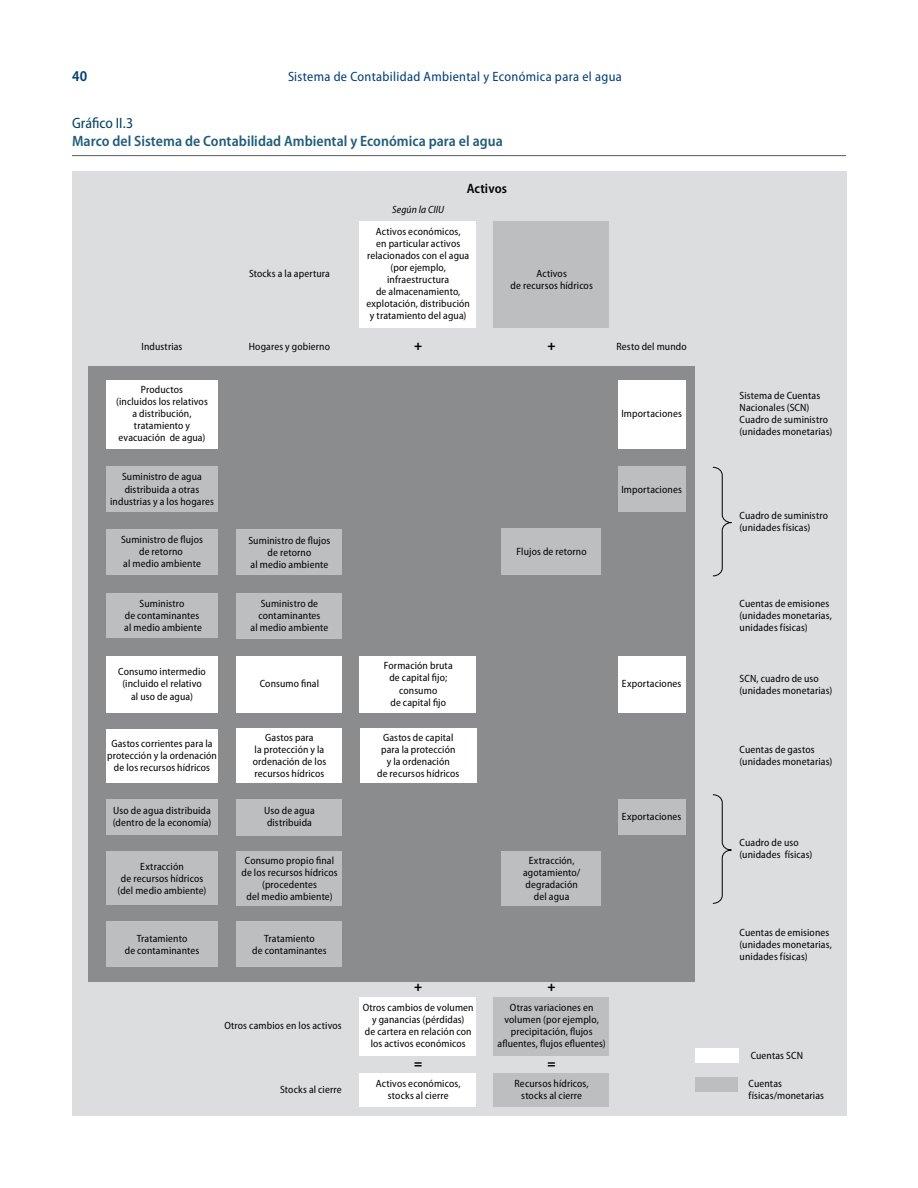
<style>
.page{position:relative;width:918px;height:1188px;background:#fff}
.page>*{position:absolute;margin:0;border:0;box-sizing:border-box;transform-origin:0 0}
.t1{font:600 semi-condensed 15px "Myriad Pro";color:#205c7a}
.t2{font:semi-condensed 15px "Myriad Pro";color:#00405d}
.t3{font:600 semi-condensed 15px "Myriad Pro";color:#003c76}
.t4{font:semi-condensed 13.5px "Myriad Pro";letter-spacing:.025em;color:#003c76}
.t5{font:600 semi-condensed 13.5px "Myriad Pro";letter-spacing:.005em;color:#010101}
.t6{font:900 semi-condensed 13.5px "Myriad Pro";color:#010101}
.t7{font:italic 900 semi-condensed 13.5px "Myriad Pro";color:#010101}
.t8{font:semi-condensed 10.5px/12px "Myriad Pro";letter-spacing:.015em;color:#010101;text-align:center}
.t9{font:italic semi-condensed 10.5px "Myriad Pro";letter-spacing:.01em;color:#010101}
</style>
<div class="page">
<hr style="left:72px;top:155px;width:774px;height:1px;background:#58595b">
<div style="left:72px;top:171px;width:774px;height:945px;background:#dcddde"></div>
<div style="left:89px;top:366px;width:606px;height:615px;background:#8a8c8e"></div>
<div style="left:360px;top:997px;width:116px;height:58px;background:#fff"></div>
<div style="left:494px;top:997px;width:115px;height:58px;background:#bcbec0"></div>
<div style="left:360px;top:1074px;width:116px;height:33px;background:#fff"></div>
<div style="left:494px;top:1074px;width:115px;height:33px;background:#bcbec0"></div>
<div style="left:360px;top:221px;width:116px;height:106px;background:#fff"></div>
<div style="left:494px;top:221px;width:115px;height:106px;background:#bcbec0"></div>
<svg style="left:713px;top:467px;width:19px;height:109px"></svg>
<svg style="left:713px;top:794px;width:19px;height:110px"></svg>
<div style="left:106px;top:380px;width:112px;height:68px;background:#fff"></div>
<div style="left:236px;top:530px;width:106px;height:45px;background:#bcbec0"></div>
<div style="left:106px;top:467px;width:112px;height:45px;background:#bcbec0"></div>
<div style="left:106px;top:530px;width:112px;height:45px;background:#bcbec0"></div>
<div style="left:106px;top:593px;width:112px;height:45px;background:#bcbec0"></div>
<div style="left:106px;top:656px;width:112px;height:57px;background:#fff"></div>
<div style="left:106px;top:729px;width:112px;height:54px;background:#fff"></div>
<div style="left:106px;top:799px;width:112px;height:36px;background:#bcbec0"></div>
<div style="left:106px;top:922px;width:112px;height:45px;background:#bcbec0"></div>
<div style="left:106px;top:852px;width:112px;height:53px;background:#bcbec0"></div>
<div style="left:236px;top:593px;width:106px;height:45px;background:#bcbec0"></div>
<div style="left:236px;top:656px;width:106px;height:57px;background:#fff"></div>
<div style="left:237px;top:729px;width:105px;height:54px;background:#fff"></div>
<div style="left:237px;top:799px;width:105px;height:36px;background:#bcbec0"></div>
<div style="left:236px;top:851px;width:106px;height:55px;background:#bcbec0"></div>
<div style="left:237px;top:922px;width:105px;height:45px;background:#bcbec0"></div>
<div style="left:502px;top:851px;width:99px;height:55px;background:#bcbec0"></div>
<div style="left:360px;top:729px;width:116px;height:54px;background:#fff"></div>
<div style="left:360px;top:656px;width:116px;height:57px;background:#fff"></div>
<div style="left:502px;top:529px;width:99px;height:46px;background:#bcbec0"></div>
<div style="left:618px;top:380px;width:68px;height:68px;background:#fff"></div>
<div style="left:618px;top:467px;width:68px;height:45px;background:#bcbec0"></div>
<div style="left:618px;top:656px;width:68px;height:57px;background:#fff"></div>
<div style="left:618px;top:799px;width:68px;height:36px;background:#bcbec0"></div>
<div style="left:695px;top:1049px;width:43px;height:14px;background:#fff"></div>
<div style="left:695px;top:1077px;width:43px;height:14px;background:#bcbec0"></div>
<h1 class="t3" style="left:72px;top:68px;width:17px">40</h1>
<p class="t4" style="left:288px;top:69px;width:335px">Sistema de Contabilidad Ambiental y Económica para el agua</p>
<h1 class="t2" style="left:72px;top:115px;width:63px">Gráfico II.3</h1>
<h1 class="t1" style="left:72px;top:133px;width:432px">Marco del Sistema de Contabilidad Ambiental y Económica para el agua</h1>
<p class="t5" style="left:467px;top:181px;width:42px">Activos</p>
<p class="t8" style="left:367px;top:225px;width:105px">Activos económicos,<br>en particular activos relacionados con el agua (por ejemplo, infraestructura<br>de almacenamiento, explotación, distribución y tratamiento del agua)</p>
<p class="t9" style="left:392px;top:204px;width:54px">Según la CIIU</p>
<p class="t8" style="left:249px;top:268px;width:82px">Stocks a la apertura</p>
<p class="t8" style="left:511px;top:268px;width:84px">Activos<br>de recursos hídricos</p>
<p class="t8" style="left:142px;top:341px;width:42px">Industrias</p>
<p class="t8" style="left:249px;top:341px;width:83px">Hogares y gobierno</p>
<p class="t8" style="left:116px;top:384px;width:93px">Productos<br>(incluidos los relativos a distribución, tratamiento y evacuación de agua)</p>
<p class="t8" style="left:110px;top:471px;width:105px">Suministro de agua distribuida a otras industrias y a los hogares</p>
<p class="t8" style="left:121px;top:534px;width:83px">Suministro de flujos de retorno<br>al medio ambiente</p>
<p class="t8" style="left:248px;top:534px;width:83px">Suministro de flujos de retorno<br>al medio ambiente</p>
<p class="t8" style="left:124px;top:597px;width:79px">Suministro<br>de contaminantes al medio ambiente</p>
<p class="t8" style="left:251px;top:597px;width:79px">Suministro de contaminantes<br>al medio ambiente</p>
<p class="t8" style="left:118px;top:666px;width:89px">Consumo intermedio (incluido el relativo al uso de agua)</p>
<p class="t8" style="left:260px;top:678px;width:61px">Consumo final</p>
<p class="t7" style="left:414px;top:338px;width:10px">+</p>
<p class="t6" style="left:548px;top:338px;width:10px">+</p>
<p class="t8" style="left:384px;top:660px;width:71px">Formación bruta de capital fijo; consumo<br>de capital fijo</p>
<p class="t8" style="left:517px;top:546px;width:72px">Flujos de retorno</p>
<p class="t8" style="left:617px;top:341px;width:72px">Resto del mundo</p>
<p class="t8" style="left:621px;top:408px;width:62px">Importaciones</p>
<p class="t8" style="left:621px;top:483px;width:62px">Importaciones</p>
<p class="t8" style="left:622px;top:678px;width:61px">Exportaciones</p>
<p class="t8" style="left:107px;top:738px;width:111px">Gastos corrientes para la protección y la ordenación de los recursos hídricos</p>
<p class="t8" style="left:253px;top:732px;width:75px">Gastos para<br>la protección y la ordenación de los recursos hídricos</p>
<p class="t8" style="left:377px;top:732px;width:84px">Gastos de capital para la protección<br>y la ordenación<br>de recursos hídricos</p>
<p class="t8" style="left:113px;top:805px;width:100px;text-align:left">Uso de agua distribuida (dentro de la economía)</p>
<p class="t8" style="left:264px;top:805px;width:52px;text-align:left">Uso de agua distribuida</p>
<p class="t8" style="left:622px;top:811px;width:61px">Exportaciones</p>
<p class="t8" style="left:118px;top:860px;width:90px">Extracción<br>de recursos hídricos (del medio ambiente)</p>
<p class="t8" style="left:241px;top:854px;width:98px">Consumo propio final de los recursos hídricos (procedentes<br>del medio ambiente)</p>
<p class="t8" style="left:523px;top:854px;width:59px">Extracción, agotamiento/ degradación del agua</p>
<p class="t8" style="left:125px;top:932px;width:76px">Tratamiento<br>de contaminantes</p>
<p class="t8" style="left:252px;top:932px;width:76px">Tratamiento<br>de contaminantes</p>
<p class="t8" style="left:224px;top:1020px;width:119px">Otros cambios en los activos</p>
<p class="t8" style="left:280px;top:1084px;width:63px">Stocks al cierre</p>
<p class="t6" style="left:414px;top:979px;width:10px">+</p>
<p class="t6" style="left:548px;top:979px;width:10px">+</p>
<p class="t8" style="left:363px;top:1002px;width:112px">Otros cambios de volumen y ganancias (pérdidas)<br>de cartera en relación con los activos económicos</p>
<p class="t8" style="left:498px;top:1002px;width:110px">Otras variaciones en volumen (por ejemplo, precipitación, flujos afluentes, flujos efluentes)</p>
<p class="t6" style="left:414px;top:1055px;width:10px">=</p>
<p class="t6" style="left:548px;top:1055px;width:10px">=</p>
<p class="t8" style="left:376px;top:1078px;width:86px">Activos económicos, stocks al cierre</p>
<p class="t8" style="left:515px;top:1078px;width:76px">Recursos hídricos, stocks al cierre</p>
<p class="t8" style="left:740px;top:390px;width:94px;text-align:left">Sistema de Cuentas<br>Nacionales (SCN)<br>Cuadro de suministro (unidades monetarias)</p>
<p class="t8" style="left:740px;top:509px;width:90px;text-align:left">Cuadro de suministro (unidades físicas)</p>
<p class="t8" style="left:740px;top:597px;width:94px;text-align:left">Cuentas de emisiones (unidades monetarias, unidades físicas)</p>
<p class="t8" style="left:740px;top:672px;width:94px;text-align:left">SCN, cuadro de uso (unidades monetarias)</p>
<p class="t8" style="left:740px;top:744px;width:94px;text-align:left">Cuentas de gastos (unidades monetarias)</p>
<p class="t8" style="left:740px;top:837px;width:74px;text-align:left">Cuadro de uso (unidades físicas)</p>
<p class="t8" style="left:740px;top:926px;width:94px;text-align:left">Cuentas de emisiones (unidades monetarias, unidades físicas)</p>
<p class="t8" style="left:751px;top:1050px;width:54px">Cuentas SCN</p>
<p class="t8" style="left:749px;top:1078px;width:77px;text-align:left">Cuentas físicas/monetarias</p>
</div>
